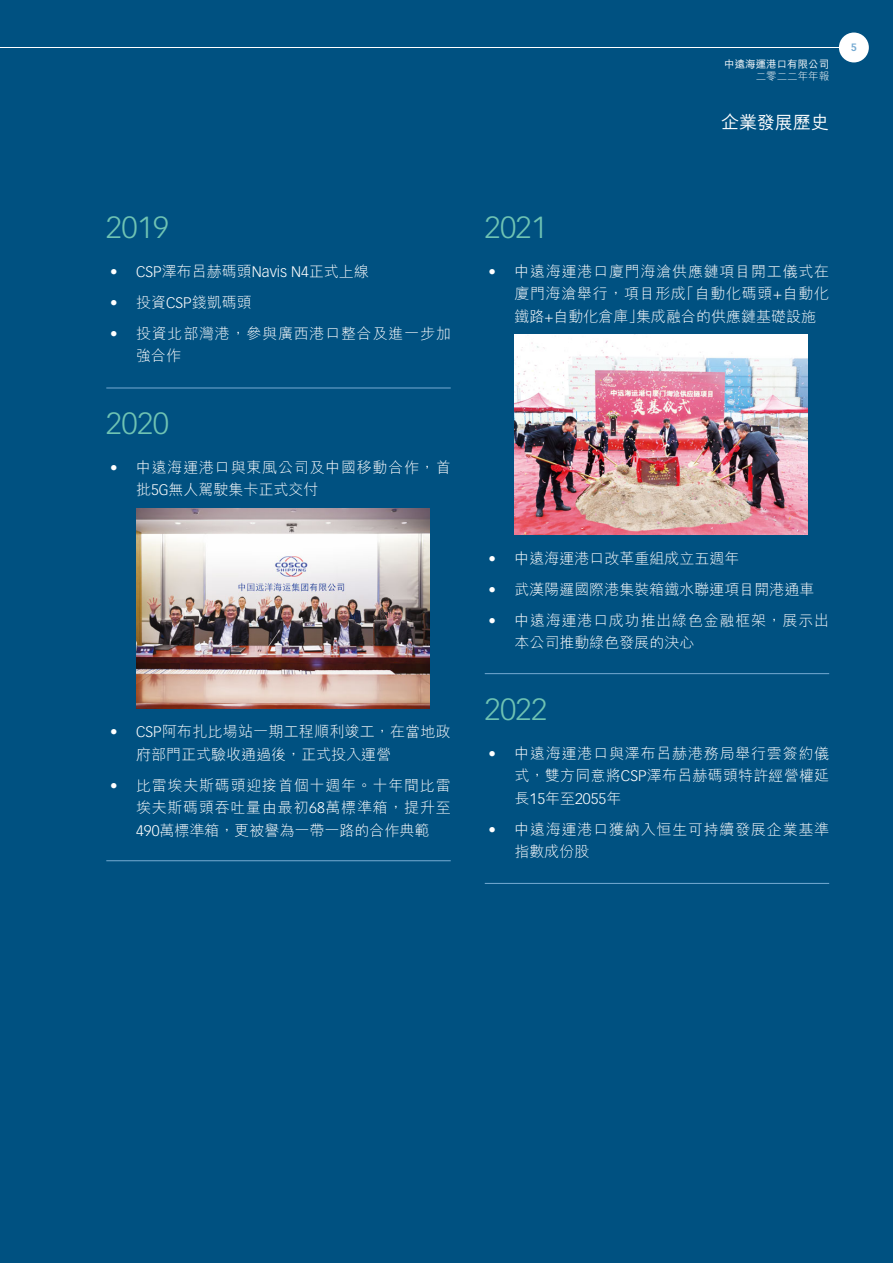
<style>
.page{position:relative;width:893px;height:1263px;background:#005181}
.page>*{position:absolute;margin:0;border:0;box-sizing:border-box;transform-origin:0 0}
.t1{font:300 30px "Vectora LT Std";color:#6fc3b3}
.t2{font:18px "M Hei HK Medium E Ten B5 H";color:#fff}
.t3{font:15px/22.5px "M Hei HK Light E Ten B5 H";letter-spacing:.015em;color:#fff;text-align:justify}
.t4{font:15px/22.5px "M Hei HK Light E Ten B5 H";letter-spacing:.05em;color:#fff}
.t5{font:300 15px "Vectora LT Std";color:#fff}
.t6{font:10.5px "M Hei HK Medium E Ten B5 H";color:#fff}
.t7{font:10.5px "M Hei HK Light E Ten B5 H";color:#fff}
.t8{font:700 10.5px "Vectora LT Std";color:#76abd2}
.s1{font-family:"M Hei HK Light E Ten B5 H";font-weight:400}
.s2{font-family:"Vectora LT Std";font-weight:300}
</style>
<div class="page">
<div style="left:839px;top:33px;width:30px;height:29px;background:#fff;border-radius:50%"></div>
<hr style="left:0;top:47px;width:839px;height:1px;background:#fff">
<hr style="left:485px;top:673px;width:344px;height:1px;background:#76abd2">
<hr style="left:485px;top:883px;width:344px;height:1px;background:#76abd2">
<img style="left:514px;top:335px;width:294px;height:199px">
<img style="left:136px;top:508px;width:293px;height:200px">
<hr style="left:106px;top:388px;width:345px;height:1px;background:#76abd2">
<hr style="left:106px;top:860px;width:345px;height:1px;background:#76abd2">
<h1 class="t1" style="left:106px;top:213px;width:64px">2019</h1>
<p class="t5" style="left:110px;top:264px;width:260px">• CSP<span class="s1">澤布呂赫碼頭</span>Navis N4<span class="s1">正式上線</span></p>
<p class="t3" style="left:110px;top:293px;width:143px"><span class="s2">•</span> 投資<span class="s2">CSP</span>錢凱碼頭</p>
<p class="t4" style="left:136px;top:324px;width:316px;text-indent:-26px"><span class="s2">•</span> 投資北部灣港，參與廣西港口整合及進一步加強合作</p>
<h1 class="t1" style="left:106px;top:409px;width:64px">2020</h1>
<p class="t4" style="left:136px;top:458px;width:316px;text-indent:-26px"><span class="s2">•</span> 中遠海運港口與東風公司及中國移動合作，首批<span class="s2">5G</span>無人駕駛集卡正式交付</p>
<p class="t3" style="left:136px;top:722px;width:316px;text-indent:-26px"><span class="s2">• CSP</span>阿布扎比場站一期工程順利竣工，在當地政府部門正式驗收通過後，正式投入運營</p>
<p class="t3" style="left:136px;top:776px;width:316px;text-indent:-26px"><span class="s2">•</span> 比雷埃夫斯碼頭迎接首個十週年。十年間比雷埃夫斯碼頭吞吐量由最初<span class="s2">68</span>萬標準箱，提升至<span class="s2">490</span>萬標準箱，更被譽為一帶一路的合作典範</p>
<p class="t6" style="left:724px;top:60px;width:106px">中遠海運港口有限公司</p>
<p class="t7" style="left:756px;top:72px;width:75px">二零二二年年報</p>
<p class="t2" style="left:721px;top:115px;width:110px">企業發展歷史</p>
<p class="t8" style="left:851px;top:42px;width:8px">5</p>
<h1 class="t1" style="left:485px;top:213px;width:64px">2021</h1>
<p class="t3" style="left:514px;top:262px;width:316px;text-indent:-26px"><span class="s2">•</span> 中遠海運港口廈門海滄供應鏈項目開工儀式在廈門海滄舉行，項目形成「自動化碼頭<span class="s2">+</span>自動化鐵路<span class="s2">+</span>自動化倉庫」集成融合的供應鏈基礎設施</p>
<p class="t3" style="left:488px;top:549px;width:252px"><span class="s2">•</span> 中遠海運港口改革重組成立五週年</p>
<p class="t3" style="left:488px;top:580px;width:327px"><span class="s2">•</span> 武漢陽邏國際港集裝箱鐵水聯運項目開港通車</p>
<p class="t4" style="left:514px;top:611px;width:316px;text-indent:-26px"><span class="s2">•</span> 中遠海運港口成功推出綠色金融框架，展示出本公司推動綠色發展的決心</p>
<h1 class="t1" style="left:485px;top:695px;width:64px">2022</h1>
<p class="t4" style="left:488px;top:744px;width:342px;text-align:right"><span class="s2">•</span> 中遠海運港口與澤布呂赫港務局舉行雲簽約儀式，雙方同意將<span class="s2">CSP</span>澤布呂赫碼頭特許經營權延</p>
<p class="t5" style="left:514px;top:791px;width:108px"><span class="s1">長</span>15<span class="s1">年至</span>2055<span class="s1">年</span></p>
<p class="t4" style="left:514px;top:820px;width:316px;text-indent:-26px"><span class="s2">•</span> 中遠海運港口獲納入恒生可持續發展企業基準指數成份股</p>
</div>
